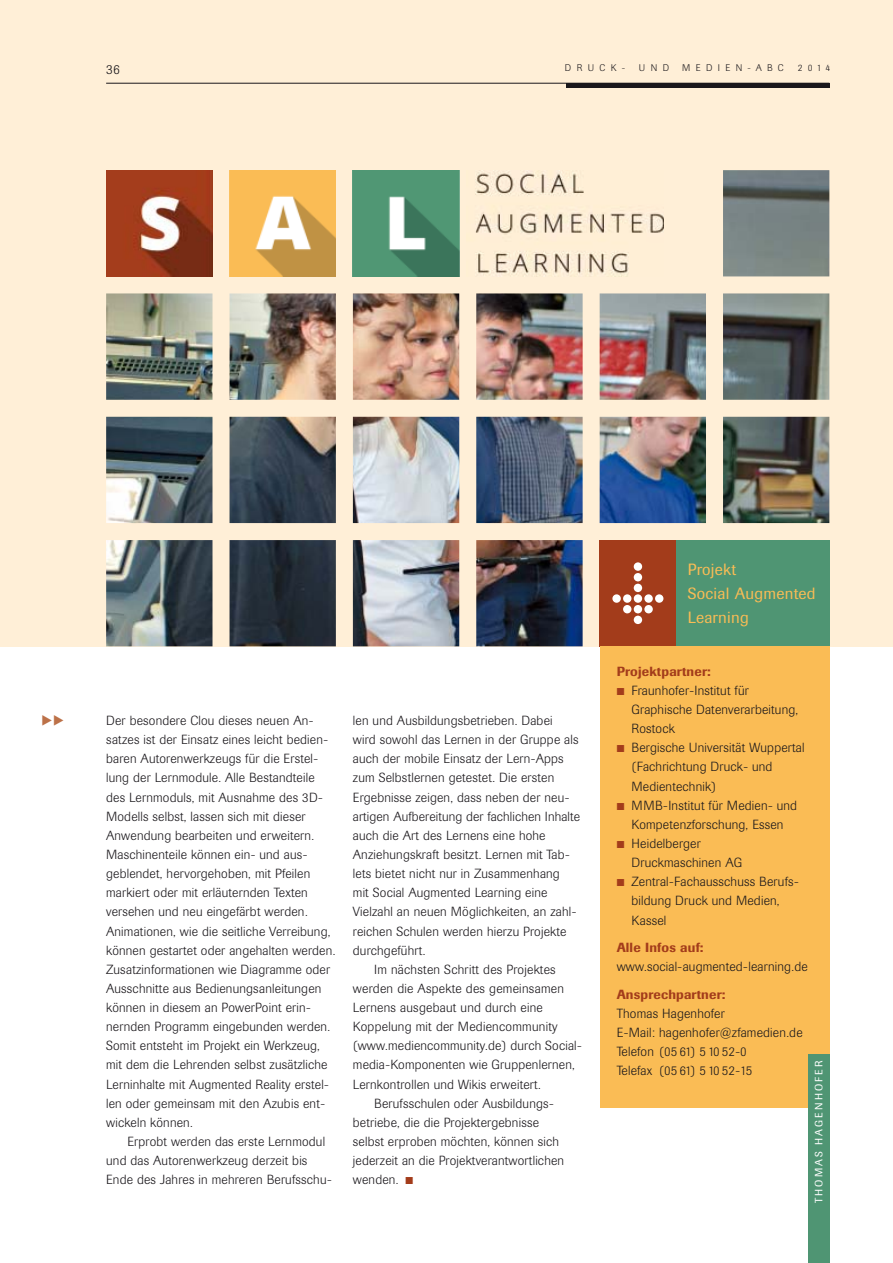
<style>
.page{position:relative;width:893px;height:1263px;background:#fff}
.page>*{position:absolute;margin:0;border:0;box-sizing:border-box;transform-origin:0 0}
.t1{font:16.2px/24px "Berthold Imago BQ";letter-spacing:.015em;color:#fabc55}
.t2{font:300 13.5px "Berthold Imago BQ";color:#1a171b}
.t3{font:13.5px "European Pi Three";color:#bc7148}
.t4{font:300 13.2px/19.2px "Berthold Imago BQ";letter-spacing:.015em;color:#1a171b}
.t5{font:500 13.2px "Berthold Imago BQ";letter-spacing:.015em;color:#a33c1b}
.t6{font:10.5px "Berthold Imago BQ";letter-spacing:.195em;color:#fff}
.t7{font:300 9.6px "Berthold Imago BQ";letter-spacing:.565em;color:#1a171b}
.s1{color:#a33c1b}
</style>
<div class="page">
<div style="left:0;top:0;width:892px;height:647px;background:#ffefd7"></div>
<img style="left:106px;top:170px;width:723px;height:476px">
<div style="left:599px;top:540px;width:230px;height:106px;background:#4f9573"></div>
<div style="left:599px;top:540px;width:77px;height:106px;background:#a33c1b"></div>
<div style="left:599px;top:646px;width:230px;height:462px;background:#fabc55"></div>
<img style="left:106px;top:170px;width:106px;height:107px">
<img style="left:229px;top:170px;width:107px;height:107px">
<img style="left:353px;top:170px;width:106px;height:107px">
<img style="left:467px;top:170px;width:196px;height:107px">
<hr style="left:106px;top:83px;width:723px;height:1px;background:#1a171b">
<hr style="left:565px;top:83px;width:264px;height:4px;background:#1a171b">
<div style="left:808px;top:1055px;width:21px;height:208px;background:#4f9573"></div>
<svg style="left:633px;top:562px;width:9px;height:9px"></svg>
<div style="left:633px;top:573px;width:9px;height:8px;background:#fff;border-radius:50%"></div>
<div style="left:633px;top:584px;width:9px;height:8px;background:#fff;border-radius:50%"></div>
<svg style="left:633px;top:594px;width:9px;height:9px"></svg>
<div style="left:644px;top:594px;width:8px;height:9px;background:#fff;border-radius:50%"></div>
<div style="left:655px;top:594px;width:8px;height:9px;background:#fff;border-radius:50%"></div>
<div style="left:623px;top:594px;width:8px;height:9px;background:#fff;border-radius:50%"></div>
<div style="left:612px;top:594px;width:8px;height:9px;background:#fff;border-radius:50%"></div>
<div style="left:633px;top:605px;width:9px;height:8px;background:#fff;border-radius:50%"></div>
<div style="left:644px;top:605px;width:8px;height:8px;background:#fff;border-radius:50%"></div>
<div style="left:623px;top:605px;width:8px;height:8px;background:#fff;border-radius:50%"></div>
<div style="left:633px;top:616px;width:9px;height:8px;background:#fff;border-radius:50%"></div>
<p class="t2" style="left:106px;top:64px;width:15px">36</p>
<p class="t7" style="left:565px;top:64px;width:62px">DRUCK-</p>
<p class="t7" style="left:638px;top:64px;width:32px">UND</p>
<p class="t7" style="left:682px;top:64px;width:103px">MEDIEN-ABC</p>
<p class="t7" style="left:797px;top:64px;width:34px">2014</p>
<p class="t3" style="left:42px;top:712px;width:24px">--</p>
<p class="t4" style="left:106px;top:712px;width:231px">Der besondere Clou dieses neuen An - satzes ist der Einsatz eines leicht bedien&shy;baren Autorenwerkzeugs für die Erstel&shy;lung der Lernmodule. Alle Bestandteile des Lernmoduls, mit Ausnahme des 3D-Modells selbst, lassen sich mit dieser Anwendung bearbeiten und erweitern.<br>Maschinenteile können ein- und aus&shy;geblendet, hervorgehoben, mit Pfeilen markiert oder mit erläuternden Texten versehen und neu eingefärbt werden.<br>Animationen, wie die seitliche Verreibung, können gestartet oder angehalten werden.<br>Zusatzinformationen wie Diagramme oder Ausschnitte aus Bedienungsanleitungen können in diesem an PowerPoint erin&shy;nernden Programm eingebunden werden.<br>Somit entsteht im Projekt ein Werkzeug, mit dem die Lehrenden selbst zusätzliche Lerninhalte mit Augmented Reality erstel&shy;len oder gemeinsam mit den Azubis ent&shy;wickeln können.</p>
<p class="t4" style="left:106px;top:1133px;width:227px;text-indent:21px">Erprobt werden das erste Lernmodul und das Autorenwerkzeug derzeit bis<br>Ende des Jahres in mehreren Berufsschu-</p>
<p class="t4" style="left:353px;top:712px;width:201px">len und Ausbildungsbetrieben. Dabei</p>
<p class="t4" style="left:353px;top:731px;width:227px">wird sowohl das Lernen in der Gruppe als</p>
<p class="t4" style="left:353px;top:750px;width:212px">auch der mobile Einsatz der Lern-Apps</p>
<p class="t4" style="left:353px;top:770px;width:203px">zum Selbstlernen getestet. Die ersten</p>
<p class="t4" style="left:353px;top:789px;width:218px">Ergebnisse zeigen, dass neben der neu-</p>
<p class="t4" style="left:353px;top:808px;width:229px">artigen Aufbereitung der fachlichen Inhalte</p>
<p class="t4" style="left:353px;top:827px;width:194px">auch die Art des Lernens eine hohe</p>
<p class="t4" style="left:353px;top:846px;width:218px">Anziehungskraft besitzt. Lernen mit Tab-</p>
<p class="t4" style="left:353px;top:865px;width:208px">lets bietet nicht nur in Zusammenhang</p>
<p class="t4" style="left:353px;top:884px;width:196px">mit Social Augmented Learning eine</p>
<p class="t4" style="left:353px;top:903px;width:225px">Vielzahl an neuen Möglichkeiten, an zahl-</p>
<p class="t4" style="left:353px;top:923px;width:215px">reichen Schulen werden hierzu Projekte</p>
<p class="t4" style="left:353px;top:942px;width:74px">durchgeführt.</p>
<p class="t4" style="left:374px;top:961px;width:183px">Im nächsten Schritt des Projektes</p>
<p class="t4" style="left:353px;top:980px;width:213px">werden die Aspekte des gemeinsamen</p>
<p class="t4" style="left:353px;top:999px;width:191px">Lernens ausgebaut und durch eine</p>
<p class="t4" style="left:353px;top:1018px;width:206px">Koppelung mit der Mediencommunity</p>
<p class="t4" style="left:353px;top:1037px;width:230px">(www.mediencommunity.de) durch Social-</p>
<p class="t4" style="left:353px;top:1057px;width:223px">media-Komponenten wie Gruppenlernen,</p>
<p class="t4" style="left:353px;top:1076px;width:190px">Lernkontrollen und Wikis erweitert.</p>
<p class="t4" style="left:374px;top:1095px;width:181px">Berufsschulen oder Ausbildungs-</p>
<p class="t4" style="left:353px;top:1114px;width:187px">betriebe, die die Projektergebnisse</p>
<p class="t4" style="left:353px;top:1133px;width:208px">selbst erproben möchten, können sich</p>
<p class="t4" style="left:353px;top:1152px;width:213px">jederzeit an die Projektverantwortlichen</p>
<p class="t4" style="left:353px;top:1171px;width:62px">wenden. <span class="s1">■</span></p>
<p class="t1" style="left:687px;top:559px;width:129px">Projekt<br>Social Augmented<br>Learning</p>
<p class="t5" style="left:616px;top:666px;width:95px">Projektpartner:</p>
<p class="t4" style="left:631px;top:682px;width:168px;text-indent:-15px"><span class="s1">■</span> Fraunhofer-Institut für<br>Graphische Datenverarbeitung,<br>Rostock</p>
<p class="t4" style="left:631px;top:739px;width:174px;text-indent:-15px"><span class="s1">■</span> Bergische Universität Wuppertal (Fachrichtung Druck- und<br>Medientechnik)</p>
<p class="t4" style="left:616px;top:797px;width:182px;text-align:center"><span class="s1">■</span> MMB-Institut für Medien- und<br>Kompetenzforschung, Essen</p>
<p class="t4" style="left:631px;top:835px;width:112px;text-indent:-15px"><span class="s1">■</span> Heidelberger<br>Druckmaschinen AG</p>
<p class="t4" style="left:631px;top:873px;width:169px;text-indent:-15px"><span class="s1">■</span> Zentral-Fachausschuss Berufs&shy;bildung Druck und Medien,<br>Kassel</p>
<p class="t5" style="left:616px;top:942px;width:88px">Alle Infos auf:</p>
<p class="t4" style="left:616px;top:958px;width:193px">www.social-augmented-learning.de</p>
<p class="t5" style="left:616px;top:989px;width:110px">Ansprechpartner:</p>
<p class="t4" style="left:616px;top:1005px;width:187px">Thomas Hagenhofer<br>E-Mail: hagenhofer@zfamedien.de<br>Telefon (05 61) 5 10 52-0<br>Telefax (05 61) 5 10 52-15</p>
<p class="t6" style="left:814px;top:1203px;width:143px;rotate:-90deg">THOMAS HAGENHOFER</p>
</div>
